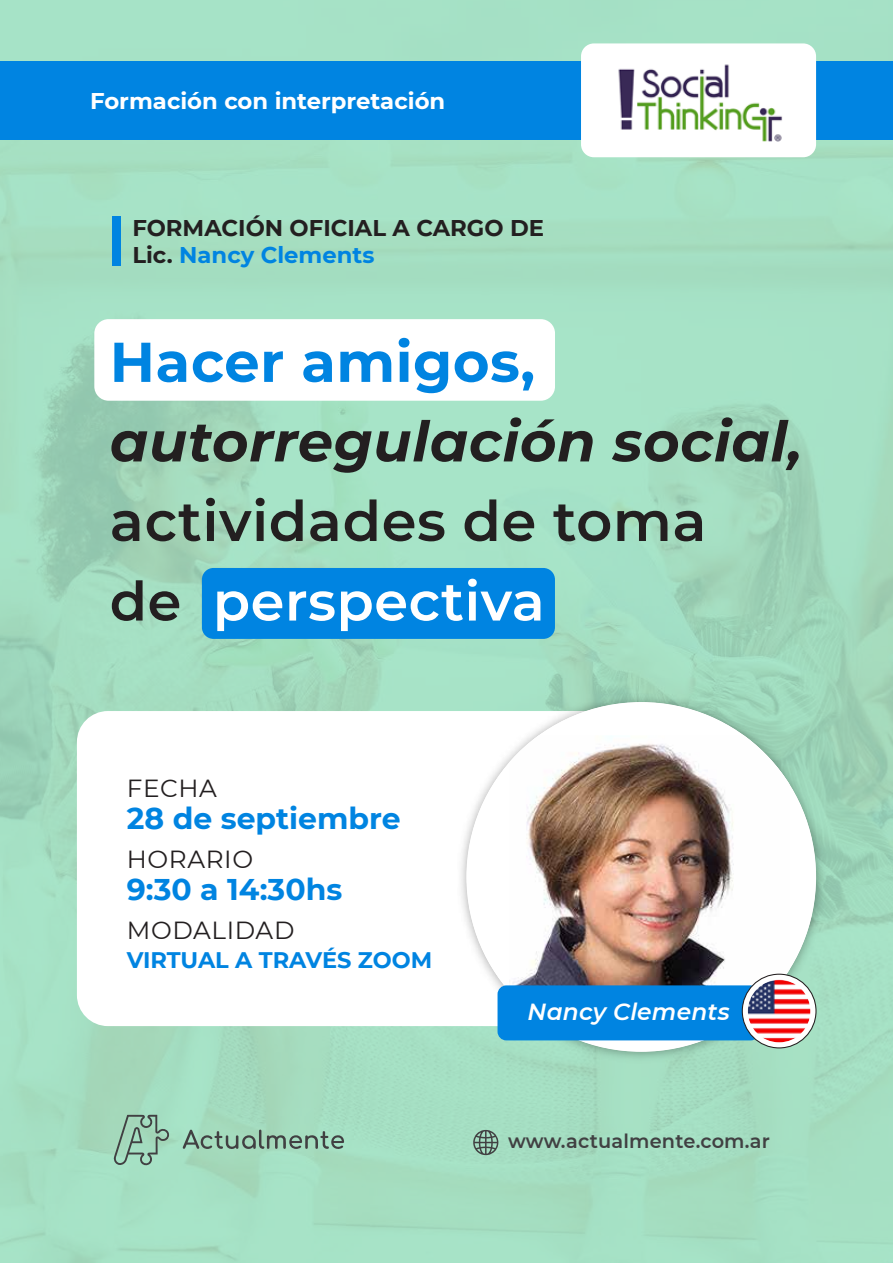
<style>
.page{position:relative;width:893px;height:1263px;background:#fff}
.page>*{position:absolute;margin:0;border:0;box-sizing:border-box;transform-origin:0 0}
.t1{font:700 30px "Montserrat";color:#0084e1}
.t2{font:24.75px "Montserrat";letter-spacing:.025em;color:#231f20}
.t3{font:italic 600 23.25px "Montserrat";letter-spacing:.01em;color:#fff}
.t4{font:700 22.8px/27.3px "Montserrat";color:#231f20}
.t5{font:700 22.8px "Montserrat";color:#fff}
.t6{font:700 22.5px "Montserrat";letter-spacing:-.005em;color:#0084e1}
.t7{font:600 19.35px "Montserrat";letter-spacing:.01em;color:#414042}
.s1{color:#0084e1}
</style>
<div class="page">
<img style="left:0;top:0;width:892px;height:1263px">
<div style="left:0;top:61px;width:893px;height:78px;background:#0084e1"></div>
<div style="left:581px;top:43px;width:235px;height:114px;background:#fff;border-radius:13px"></div>
<img style="left:618px;top:64px;width:165px;height:78px">
<div style="left:94px;top:319px;width:461px;height:82px;background:#fff;border-radius:14px"></div>
<div style="left:202px;top:568px;width:353px;height:71px;background:#0084e1;border-radius:12px"></div>
<svg style="left:114px;top:343px;width:36px;height:39px"></svg>
<svg style="left:158px;top:351px;width:28px;height:31px"></svg>
<svg style="left:193px;top:351px;width:65px;height:31px"></svg>
<svg style="left:264px;top:351px;width:19px;height:31px"></svg>
<svg style="left:303px;top:351px;width:29px;height:31px"></svg>
<svg style="left:340px;top:351px;width:51px;height:31px"></svg>
<svg style="left:399px;top:338px;width:10px;height:44px"></svg>
<svg style="left:415px;top:351px;width:33px;height:42px"></svg>
<svg style="left:455px;top:351px;width:78px;height:40px"></svg>
<svg style="left:111px;top:417px;width:482px;height:56px;background:#7ca38f"></svg>
<svg style="left:612px;top:417px;width:187px;height:53px;background:#799e8b"></svg>
<svg style="left:112px;top:511px;width:27px;height:30px"></svg>
<svg style="left:147px;top:498px;width:118px;height:43px;background:#799b88"></svg>
<svg style="left:271px;top:499px;width:32px;height:42px"></svg>
<svg style="left:310px;top:511px;width:27px;height:30px"></svg>
<svg style="left:345px;top:499px;width:31px;height:42px"></svg>
<svg style="left:384px;top:511px;width:60px;height:30px;background:#607a6d"></svg>
<svg style="left:465px;top:499px;width:31px;height:42px"></svg>
<svg style="left:504px;top:511px;width:30px;height:30px"></svg>
<svg style="left:553px;top:504px;width:57px;height:37px;background:#6d8f81"></svg>
<svg style="left:617px;top:511px;width:50px;height:30px"></svg>
<svg style="left:675px;top:511px;width:27px;height:30px"></svg>
<svg style="left:112px;top:580px;width:31px;height:41px"></svg>
<svg style="left:150px;top:591px;width:29px;height:30px"></svg>
<svg style="left:217px;top:591px;width:65px;height:40px"></svg>
<svg style="left:289px;top:591px;width:46px;height:30px"></svg>
<svg style="left:341px;top:579px;width:199px;height:52px"></svg>
<svg style="left:77px;top:711px;width:375px;height:315px"></svg>
<img style="left:452px;top:688px;width:378px;height:378px">
<div style="left:466px;top:702px;width:350px;height:350px;background:#fff;border-radius:175px"></div>
<img style="left:509px;top:735px;width:280px;height:250px">
<div style="left:497px;top:985px;width:262px;height:55px;background:#0084e1;border-radius:9px"></div>
<svg style="left:742px;top:974px;width:74px;height:74px"></svg>
<div style="left:742px;top:974px;width:74px;height:74px;border:1px solid #241f20;border-radius:37px"></div>
<img style="left:748px;top:980px;width:62px;height:62px;border-radius:31px">
<svg style="left:113px;top:1115px;width:58px;height:51px;background:#91bfa7"></svg>
<svg style="left:183px;top:1129px;width:161px;height:20px;background:#88b09c"></svg>
<svg style="left:472px;top:1130px;width:26px;height:25px"></svg>
<div style="left:112px;top:216px;width:8px;height:50px;background:#0084e1"></div>
<p class="t5" style="left:90px;top:85px;width:357px">Formación con interpretación</p>
<p class="t4" style="left:132px;top:213px;width:413px">FORMACIÓN OFICIAL A CARGO DE<br>Lic. <span class="s1">Nancy Clements</span></p>
<p class="t2" style="left:127px;top:771px;width:92px">FECHA</p>
<h1 class="t1" style="left:127px;top:797px;width:275px">28 de septiembre</h1>
<p class="t2" style="left:127px;top:842px;width:128px">HORARIO</p>
<h1 class="t1" style="left:127px;top:868px;width:217px">9:30 a 14:30hs</h1>
<p class="t2" style="left:127px;top:913px;width:169px">MODALIDAD</p>
<p class="t6" style="left:127px;top:943px;width:307px">VIRTUAL A TRAVÉS ZOOM</p>
<p class="t3" style="left:528px;top:995px;width:204px">Nancy Clements</p>
<p class="t7" style="left:508px;top:1127px;width:263px">www.actualmente.com.ar</p>
</div>
